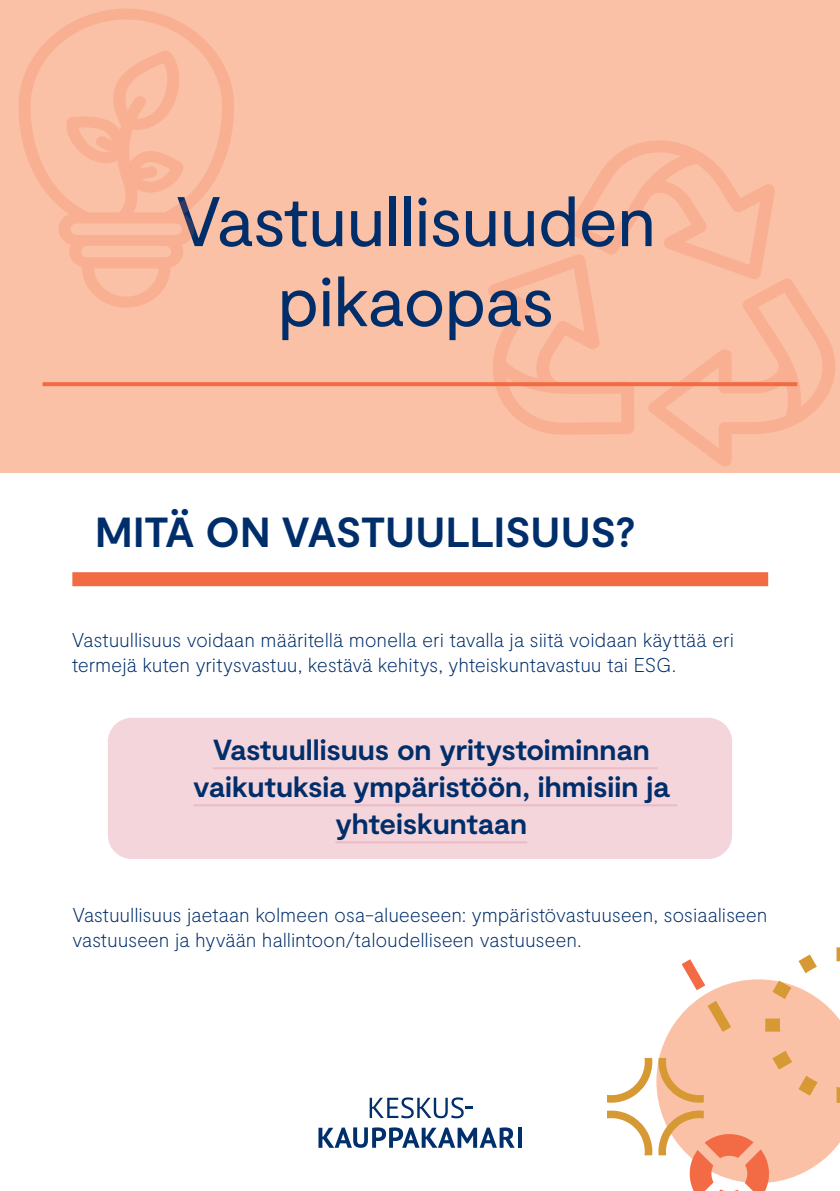
<style>
.page{position:relative;width:840px;height:1191px;background:#fff}
.page>*{position:absolute;margin:0;border:0;box-sizing:border-box;transform-origin:0 0}
.Kansi_otsikko{font:70px "Moderat";letter-spacing:-.015em;color:#002e6b}
.Otsikko{font:700 42px "Moderat";letter-spacing:-.01em;color:#002e6b}
.Väliotsikko{font:700 29px/37px "Moderat";letter-spacing:-.005em;color:#002e6b;text-align:center}
.Leipis{font:100 20px/25px "Moderat";letter-spacing:-.01em;color:#002e6b}
</style>
<div class="page">
<div style="left:0;top:0;width:839px;height:472px;background:#fbc1a6"></div>
<svg style="left:487px;top:140px;width:347px;height:326px"></svg>
<svg style="left:42px;top:382px;width:754px;height:4px;background:#f26e48"></svg>
<div style="left:72px;top:572px;width:695px;height:14px;background:#f26b44"></div>
<div style="left:108px;top:718px;width:623px;height:141px;background:#f3d5db;border-radius:24px"></div>
<hr style="left:213px;top:767px;width:444px;height:2px;background:#ecbbc5">
<hr style="left:193px;top:804px;width:483px;height:2px;background:#ecbbc5">
<hr style="left:335px;top:841px;width:192px;height:2px;background:#ecbbc5">
<svg style="left:607px;top:947px;width:232px;height:244px"></svg>
<svg style="left:18px;top:9px;width:216px;height:299px"></svg>
<hr style="left:518px;top:1127px;width:3px;height:20px;background:#002f6b">
<svg style="left:318px;top:1127px;width:196px;height:20px"></svg>
<svg style="left:369px;top:1097px;width:103px;height:21px"></svg>
<p class="Kansi_otsikko" style="left:175px;top:181px;width:482px">Vastuullisuuden</p>
<p class="Kansi_otsikko" style="left:277px;top:261px;width:278px">pikaopas</p>
<p class="Otsikko" style="left:95px;top:508px;width:541px">MITÄ ON VASTUULLISUUS?</p>
<p class="Leipis" style="left:72px;top:628px;width:663px">Vastuullisuus voidaan määritellä monella eri tavalla ja siitä voidaan käyttää eri termejä kuten yritysvastuu, kestävä kehitys, yhteiskuntavastuu tai ESG.</p>
<p class="Väliotsikko" style="left:193px;top:733px;width:477px">Vastuullisuus on yritystoiminnan vaikutuksia ympäristöön, ihmisiin ja yhteiskuntaan</p>
<p class="Leipis" style="left:72px;top:903px;width:696px">Vastuullisuus jaetaan kolmeen osa-alueeseen: ympäristövastuuseen, sosiaaliseen vastuuseen ja hyvään hallintoon/taloudelliseen vastuuseen.</p>
</div>
